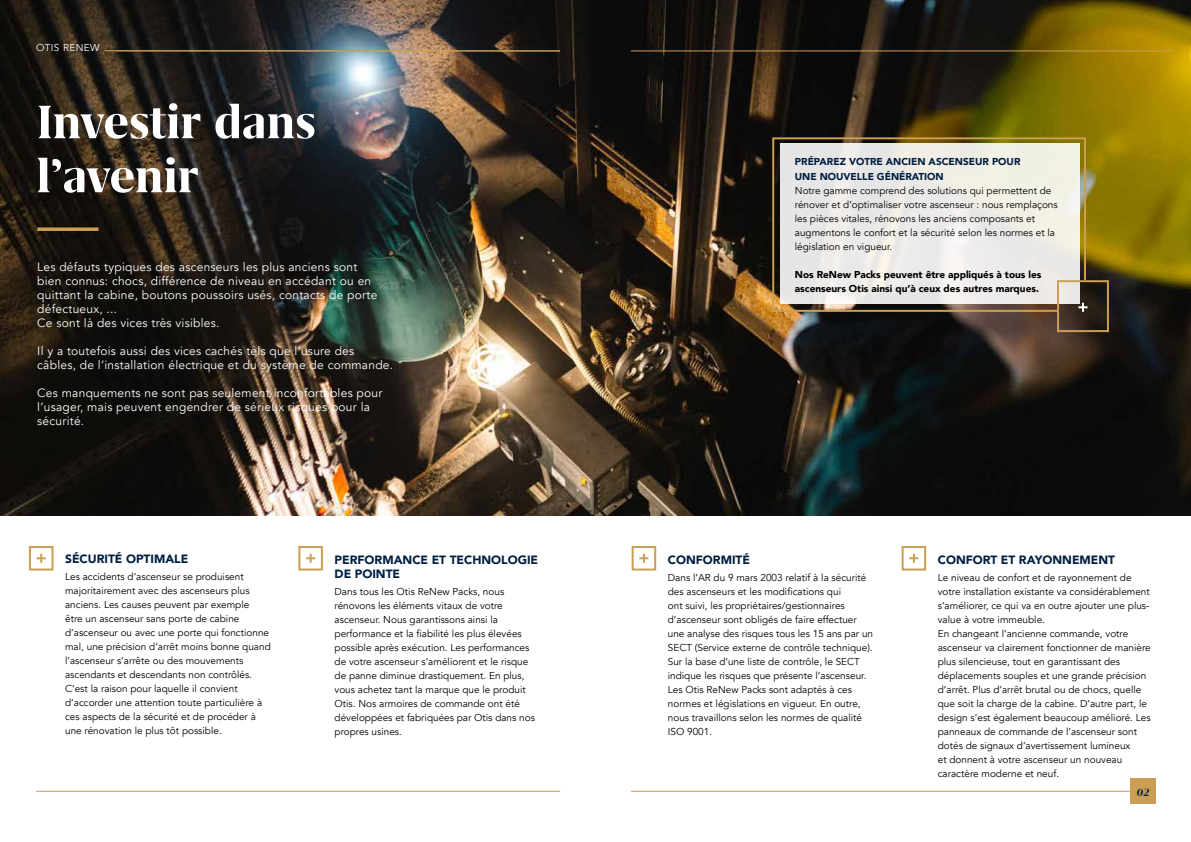
<style>
.page{position:relative;width:1191px;height:842px;background:#fff}
.page>*{position:absolute;margin:0;border:0;box-sizing:border-box;transform-origin:0 0}
.t1{font:700 54px/54px "Grifo M";color:#fff}
.t2{font:12px/14px "Avenir";letter-spacing:.02em;color:#fff}
.t3{font:900 12px/14px "Avenir";color:#001e42}
.t4{font:italic 700 12px "Grifo M";color:#001e42}
.t5{font:10px/14px "Avenir";color:#000}
.t6{font:900 10px/14px "Avenir";color:#000}
.t7{font:900 10px/15px "Avenir";color:#001e42}
.t8{font:10px "Avenir";letter-spacing:.04em;color:#fff}
</style>
<div class="page">
<img style="left:0;top:0;width:1191px;height:516px">
<img style="left:771px;top:136px;width:316px;height:177px">
<div style="left:780px;top:144px;width:299px;height:160px;background:#edebe6"></div>
<svg style="left:1078px;top:303px;width:9px;height:9px"></svg>
<div style="left:1057px;top:280px;width:52px;height:52px;border:2px solid #cb9f53"></div>
<svg style="left:37px;top:227px;width:61px;height:4px"></svg>
<svg style="left:1084px;top:264px;width:2px;height:16px"></svg>
<hr style="left:631px;top:51px;width:540px;height:1px;background:#cb9f53">
<hr style="left:631px;top:791px;width:524px;height:1px;background:#cb9f53">
<hr style="left:36px;top:791px;width:524px;height:1px;background:#cb9f53">
<div style="left:1130px;top:779px;width:25px;height:25px;background:#cb9f53"></div>
<div style="left:1130px;top:778px;width:25px;height:25px;background:#cb9f53"></div>
<hr style="left:116px;top:51px;width:444px;height:1px;background:#cb9f53">
<hr style="left:105px;top:50px;width:455px;height:1px;background:#cb9f53">
<svg style="left:639px;top:554px;width:9px;height:9px"></svg>
<div style="left:631px;top:546px;width:25px;height:24px;border:2px solid #cb9f53"></div>
<svg style="left:909px;top:554px;width:9px;height:9px"></svg>
<div style="left:901px;top:546px;width:25px;height:24px;border:2px solid #cb9f53"></div>
<svg style="left:37px;top:554px;width:9px;height:9px"></svg>
<div style="left:29px;top:546px;width:24px;height:24px;border:2px solid #cb9f53"></div>
<svg style="left:306px;top:554px;width:9px;height:9px"></svg>
<div style="left:298px;top:546px;width:25px;height:24px;border:2px solid #cb9f53"></div>
<p class="t8" style="left:36px;top:42px;width:65px">OTIS RENEW</p>
<h1 class="t1" style="left:37px;top:95px;width:281px">Investir dans l’avenir</h1>
<p class="t2" style="left:37px;top:260px;width:341px">Les défauts typiques des ascenseurs les plus anciens sont bien connus: chocs, différence de niveau en accédant ou en quittant la cabine, boutons poussoirs usés, contacts de porte défectueux, ...<br>Ce sont là des vices très visibles.</p>
<p class="t2" style="left:37px;top:344px;width:357px">Il y a toutefois aussi des vices cachés tels que l’usure des câbles, de l’installation électrique et du système de commande.</p>
<p class="t2" style="left:37px;top:386px;width:347px">Ces manquements ne sont pas seulement inconfortables pour l’usager, mais peuvent engendrer de sérieux risques pour la sécurité.</p>
<p class="t3" style="left:65px;top:552px;width:125px">SÉCURITÉ OPTIMALE</p>
<p class="t5" style="left:65px;top:570px;width:207px">Les accidents d’ascenseur se produisent majoritairement avec des ascenseurs plus anciens. Les causes peuvent par exemple<br>être un ascenseur sans porte de cabine d’ascenseur ou avec une porte qui fonctionne mal, une précision d’arrêt moins bonne quand l’ascenseur s’arrête ou des mouvements ascendants et descendants non contrôlés.<br>C’est la raison pour laquelle il convient d’accorder une attention toute particulière à ces aspects de la sécurité et de procéder à une rénovation le plus tôt possible.</p>
<p class="t3" style="left:334px;top:552px;width:205px">PERFORMANCE ET TECHNOLOGIE<br>DE POINTE</p>
<p class="t5" style="left:334px;top:585px;width:202px">Dans tous les Otis ReNew Packs, nous rénovons les éléments vitaux de votre ascenseur. Nous garantissons ainsi la performance et la fiabilité les plus élevées possible après exécution. Les performances de votre ascenseur s’améliorent et le risque de panne diminue drastiquement. En plus, vous achetez tant la marque que le produit Otis. Nos armoires de commande ont été développées et fabriquées par Otis dans nos propres usines.</p>
<p class="t7" style="left:795px;top:154px;width:227px">PRÉPAREZ VOTRE ANCIEN ASCENSEUR POUR<br>UNE NOUVELLE GÉNÉRATION</p>
<p class="t5" style="left:795px;top:184px;width:264px">Notre gamme comprend des solutions qui permettent de rénover et d’optimaliser votre ascenseur : nous remplaçons les pièces vitales, rénovons les anciens composants et augmentons le confort et la sécurité selon les normes et la législation en vigueur.</p>
<p class="t6" style="left:795px;top:267px;width:248px">Nos ReNew Packs peuvent être appliqués à tous les ascenseurs Otis ainsi qu’à ceux des autres marques.</p>
<p class="t3" style="left:668px;top:552px;width:84px">CONFORMITÉ</p>
<p class="t5" style="left:668px;top:571px;width:207px">Dans l’AR du 9 mars 2003 relatif à la sécurité des ascenseurs et les modifications qui<br>ont suivi, les propriétaires/gestionnaires d’ascenseur sont obligés de faire effectuer une analyse des risques tous les 15 ans par un SECT (Service externe de contrôle technique).<br>Sur la base d’une liste de contrôle, le SECT indique les risques que présente l’ascenseur.<br>Les Otis ReNew Packs sont adaptés à ces normes et législations en vigueur. En outre, nous travaillons selon les normes de qualité ISO 9001.</p>
<p class="t3" style="left:937px;top:552px;width:179px">CONFORT ET RAYONNEMENT</p>
<p class="t5" style="left:937px;top:571px;width:214px">Le niveau de confort et de rayonnement de votre installation existante va considérablement s’améliorer, ce qui va en outre ajouter une plus&shy;value à votre immeuble.<br>En changeant l’ancienne commande, votre ascenseur va clairement fonctionner de manière plus silencieuse, tout en garantissant des déplacements souples et une grande précision d’arrêt. Plus d’arrêt brutal ou de chocs, quelle que soit la charge de la cabine. D’autre part, le design s’est également beaucoup amélioré. Les panneaux de commande de l’ascenseur sont dotés de signaux d’avertissement lumineux<br>et donnent à votre ascenseur un nouveau caractère moderne et neuf.</p>
<p class="t4" style="left:1136px;top:786px;width:15px">A0 2</p>
</div>
